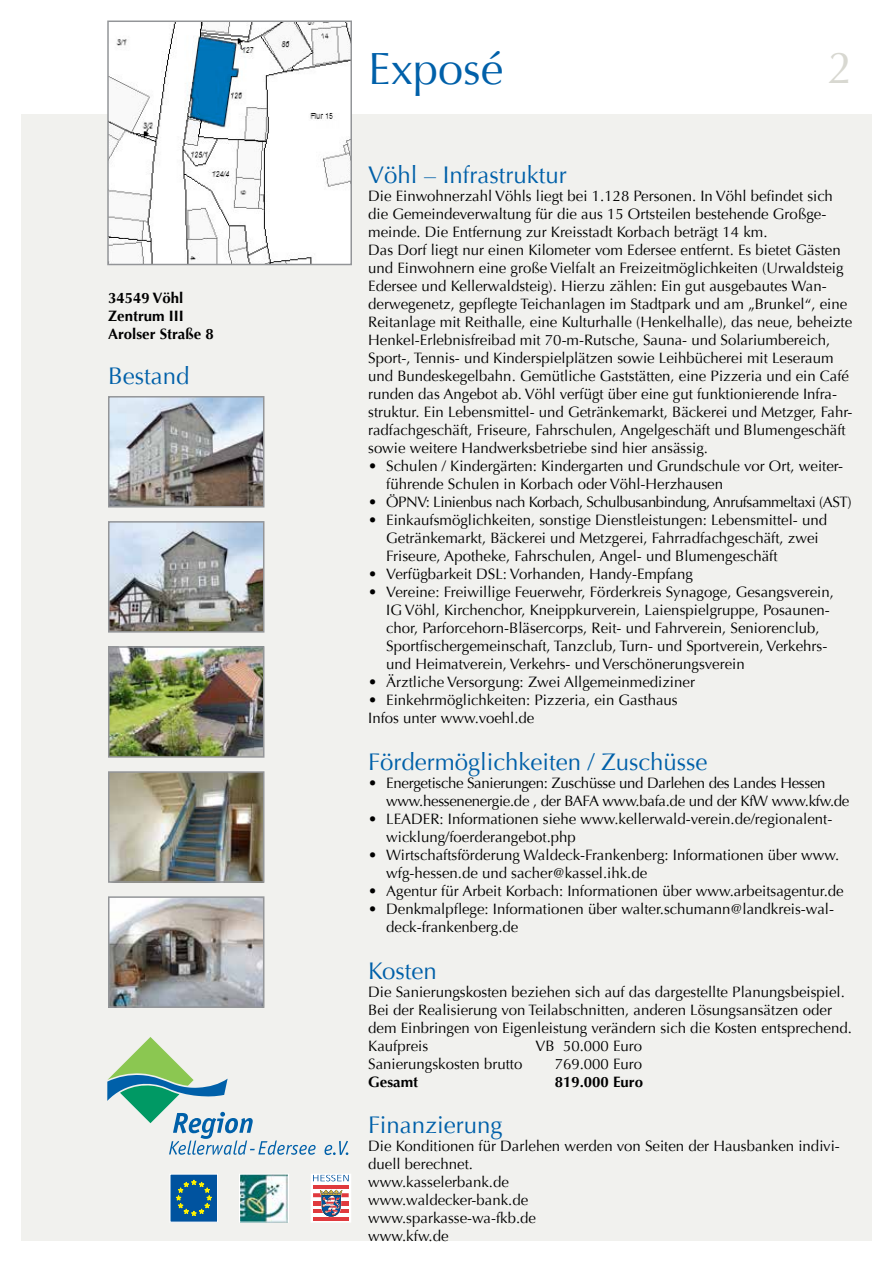
<style>
.page{position:relative;width:893px;height:1263px;background:#fff}
.page>*{position:absolute;margin:0;border:0;box-sizing:border-box;transform-origin:0 0}
.t1{font:45px "Optima";color:#0060a9}
.t2{font:45px "Optima";color:#d8d8d1}
.t3{font:24px "Optima";color:#0060a9}
.t4{font:15px/18px "Optima";color:#000}
.t5{font:15px/18px "Optima";letter-spacing:-.02em;color:#000}
.t6{font:15px "Optima";letter-spacing:-.03em;color:#000}
.t7{font:700 15px/18px "Optima";color:#000}
</style>
<div class="page">
<div style="left:21px;top:115px;width:851px;height:1126px;background:#f1f1ee"></div>
<img style="left:110px;top:24px;width:239px;height:238px">
<div style="left:107px;top:21px;width:245px;height:244px;border:2px solid #939598"></div>
<img style="left:111px;top:399px;width:150px;height:105px">
<div style="left:108px;top:396px;width:156px;height:111px;border:2px solid #939598"></div>
<img style="left:111px;top:524px;width:150px;height:106px">
<div style="left:108px;top:521px;width:156px;height:112px;border:2px solid #939598"></div>
<img style="left:111px;top:649px;width:150px;height:106px">
<div style="left:108px;top:646px;width:156px;height:112px;border:2px solid #939598"></div>
<img style="left:111px;top:774px;width:150px;height:106px">
<div style="left:108px;top:771px;width:156px;height:112px;border:2px solid #939598"></div>
<img style="left:111px;top:899px;width:150px;height:106px">
<div style="left:108px;top:896px;width:156px;height:112px;border:2px solid #939598"></div>
<svg style="left:325px;top:1141px;width:23px;height:14px"></svg>
<svg style="left:107px;top:1037px;width:209px;height:118px"></svg>
<svg style="left:172px;top:1176px;width:44px;height:44px;background:#1c648d"></svg>
<img style="left:241px;top:1176px;width:46px;height:44px">
<div style="left:239px;top:1174px;width:50px;height:48px;border:1px solid #fff"></div>
<div style="left:311px;top:1174px;width:40px;height:48px;background:#fff"></div>
<hr style="left:313px;top:1185px;width:36px;height:4px;background:#e03a3e">
<svg style="left:313px;top:1193px;width:36px;height:4px"></svg>
<hr style="left:313px;top:1201px;width:36px;height:4px;background:#e03a3e">
<hr style="left:313px;top:1209px;width:36px;height:4px;background:#e03a3e">
<hr style="left:313px;top:1217px;width:36px;height:4px;background:#e03a3e">
<svg style="left:319px;top:1189px;width:24px;height:28px"></svg>
<svg style="left:313px;top:1176px;width:36px;height:5px"></svg>
<div style="left:311px;top:1174px;width:40px;height:48px;border:1px solid #fff"></div>
<p class="t7" style="left:108px;top:289px;width:107px">34549 Vöhl<br>Zentrum III<br>Arolser Straße 8</p>
<h2 class="t3" style="left:108px;top:362px;width:83px">Bestand</h2>
<h1 class="t1" style="left:368px;top:43px;width:137px">Exposé</h1>
<h1 class="t2" style="left:828px;top:42px;width:27px">2</h1>
<h2 class="t3" style="left:368px;top:161px;width:200px">Vöhl – Infrastruktur</h2>
<p class="t4" style="left:368px;top:187px;width:486px">Die Einwohnerzahl Vöhls liegt bei 1.128 Personen. In Vöhl befindet sich die Gemeindeverwaltung für die aus 15 Ortsteilen bestehende Großge&shy;meinde. Die Entfernung zur Kreisstadt Korbach beträgt 14 km.<br>Das Dorf liegt nur einen Kilometer vom Edersee entfernt. Es bietet Gästen und Einwohnern eine große Vielfalt an Freizeitmöglichkeiten (Urwaldsteig Edersee und Kellerwaldsteig). Hierzu zählen: Ein gut ausgebautes Wan&shy;derwegenetz, gepflegte Teichanlagen im Stadtpark und am „Brunkel“, eine Reitanlage mit Reithalle, eine Kulturhalle (Henkelhalle), das neue, beheizte Henkel-Erlebnisfreibad mit 70-m-Rutsche, Sauna- und Solariumbereich, Sport-, Tennis- und Kinderspielplätzen sowie Leihbücherei mit Leseraum und Bundeskegelbahn. Gemütliche Gaststätten, eine Pizzeria und ein Café runden das Angebot ab. Vöhl verfügt über eine gut funktionierende Infra&shy;struktur. Ein Lebensmittel- und Getränkemarkt, Bäckerei und Metzger, Fahr&shy;radfachgeschäft, Friseure, Fahrschulen, Angelgeschäft und Blumengeschäft sowie weitere Handwerksbetriebe sind hier ansässig.</p>
<p class="t4" style="left:386px;top:457px;width:458px;text-indent:-18px">• Schulen / Kindergärten: Kindergarten und Grundschule vor Ort, weiter&shy;führende Schulen in Korbach oder Vöhl-Herzhausen</p>
<p class="t6" style="left:368px;top:493px;width:485px">• ÖPNV: Linienbus nach Korbach, Schulbusanbindung, Anrufsammeltaxi (AST)</p>
<p class="t4" style="left:386px;top:511px;width:442px;text-indent:-18px">• Einkaufsmöglichkeiten, sonstige Dienstleistungen: Lebensmittel- und<br>Getränkemarkt, Bäckerei und Metzgerei, Fahrradfachgeschäft, zwei<br>Friseure, Apotheke, Fahrschulen, Angel- und Blumengeschäft</p>
<p class="t4" style="left:368px;top:565px;width:326px">• Verfügbarkeit DSL: Vorhanden, Handy-Empfang</p>
<p class="t4" style="left:386px;top:583px;width:449px;text-indent:-18px">• Vereine: Freiwillige Feuerwehr, Förderkreis Synagoge, Gesangsverein, IG Vöhl, Kirchenchor, Kneippkurverein, Laienspielgruppe, Posaunen&shy;chor, Parforcehorn-Bläsercorps, Reit- und Fahrverein, Seniorenclub, Sportfischergemeinschaft, Tanzclub, Turn- und Sportverein, Verkehrs&shy;und Heimatverein, Verkehrs- und Verschönerungsverein</p>
<p class="t4" style="left:368px;top:673px;width:328px">• Ärztliche Versorgung: Zwei Allgemeinmediziner</p>
<p class="t4" style="left:368px;top:691px;width:311px">• Einkehrmöglichkeiten: Pizzeria, ein Gasthaus<br>Infos unter www.voehl.de</p>
<h2 class="t3" style="left:368px;top:748px;width:341px">Fördermöglichkeiten / Zuschüsse</h2>
<p class="t5" style="left:386px;top:774px;width:465px;text-indent:-18px">• Energetische Sanierungen: Zuschüsse und Darlehen des Landes Hessen www.hessenenergie.de , der BAFA www.bafa.de und der KfW www.kfw.de</p>
<p class="t4" style="left:386px;top:810px;width:448px;text-indent:-18px">• LEADER: Informationen siehe www.kellerwald-verein.de/regionalent&shy;wicklung/foerderangebot.php</p>
<p class="t4" style="left:386px;top:846px;width:455px;text-indent:-18px">• Wirtschaftsförderung Waldeck-Frankenberg: Informationen über www. wfg-hessen.de und sacher@kassel.ihk.de</p>
<p class="t4" style="left:368px;top:882px;width:477px">• Agentur für Arbeit Korbach: Informationen über www.arbeitsagentur.de</p>
<p class="t4" style="left:386px;top:900px;width:449px;text-indent:-18px">• Denkmalpflege: Informationen über walter.schumann@landkreis-wal&shy;deck-frankenberg.de</p>
<h2 class="t3" style="left:368px;top:956px;width:70px">Kosten</h2>
<p class="t4" style="left:368px;top:983px;width:485px">Die Sanierungskosten beziehen sich auf das dargestellte Planungsbeispiel.<br>Bei der Realisierung von Teilabschnitten, anderen Lösungsansätzen oder dem Einbringen von Eigenleistung verändern sich die Kosten entsprechend.<br>Kaufpreis</p>
<p class="t4" style="left:536px;top:1037px;width:108px">VB 50.000 Euro</p>
<p class="t4" style="left:368px;top:1055px;width:156px">Sanierungskosten brutto</p>
<p class="t4" style="left:555px;top:1055px;width:89px">769.000 Euro</p>
<p class="t7" style="left:368px;top:1073px;width:51px">Gesamt</p>
<p class="t7" style="left:555px;top:1073px;width:90px">819.000 Euro</p>
<h2 class="t3" style="left:368px;top:1111px;width:136px">Finanzierung</h2>
<p class="t4" style="left:368px;top:1137px;width:473px">Die Konditionen für Darlehen werden von Seiten der Hausbanken indivi&shy;duell berechnet.<br>www.kasselerbank.de<br>www.waldecker-bank.de<br>www.sparkasse-wa-fkb.de<br>www.kfw.de</p>
</div>
